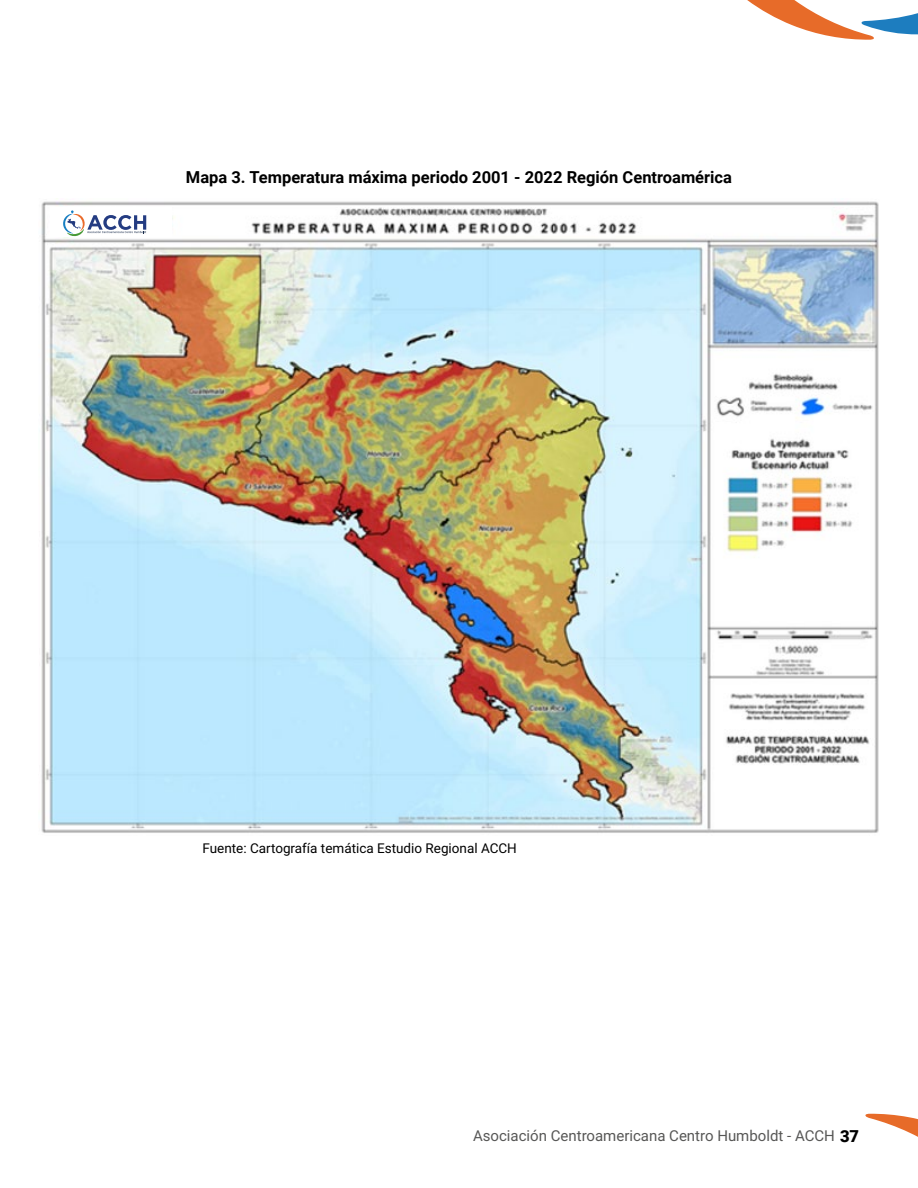
<style>
.page{position:relative;width:918px;height:1188px;background:#fff}
.page>*{position:absolute;margin:0;border:0;box-sizing:border-box;transform-origin:0 0}
.t1{font:700 16.5px "Roboto";color:#000}
.t2{font:15px "Roboto";color:#575756}
.t3{font:13.5px "Roboto";color:#000}
.s1{font-weight:900;font-size:16.5px;color:#000}
</style>
<div class="page">
<svg style="left:747px;top:0;width:171px;height:40px"></svg>
<svg style="left:865px;top:1113px;width:53px;height:24px"></svg>
<img style="left:41px;top:201px;width:838px;height:632px">
<div style="left:51px;top:208px;width:121px;height:29px;background:#fff"></div>
<svg style="left:63px;top:210px;width:83px;height:27px"></svg>
<p class="t1" style="left:186px;top:166px;width:548px">Mapa 3. Temperatura máxima periodo 2001 - 2022 Región Centroamérica</p>
<p class="t3" style="left:202px;top:839px;width:316px">Fuente: Cartografía temática Estudio Regional ACCH</p>
<p class="t2" style="left:473px;top:1125px;width:388px">Asociación Centroamericana Centro Humboldt - ACCH <span class="s1">37</span></p>
</div>
